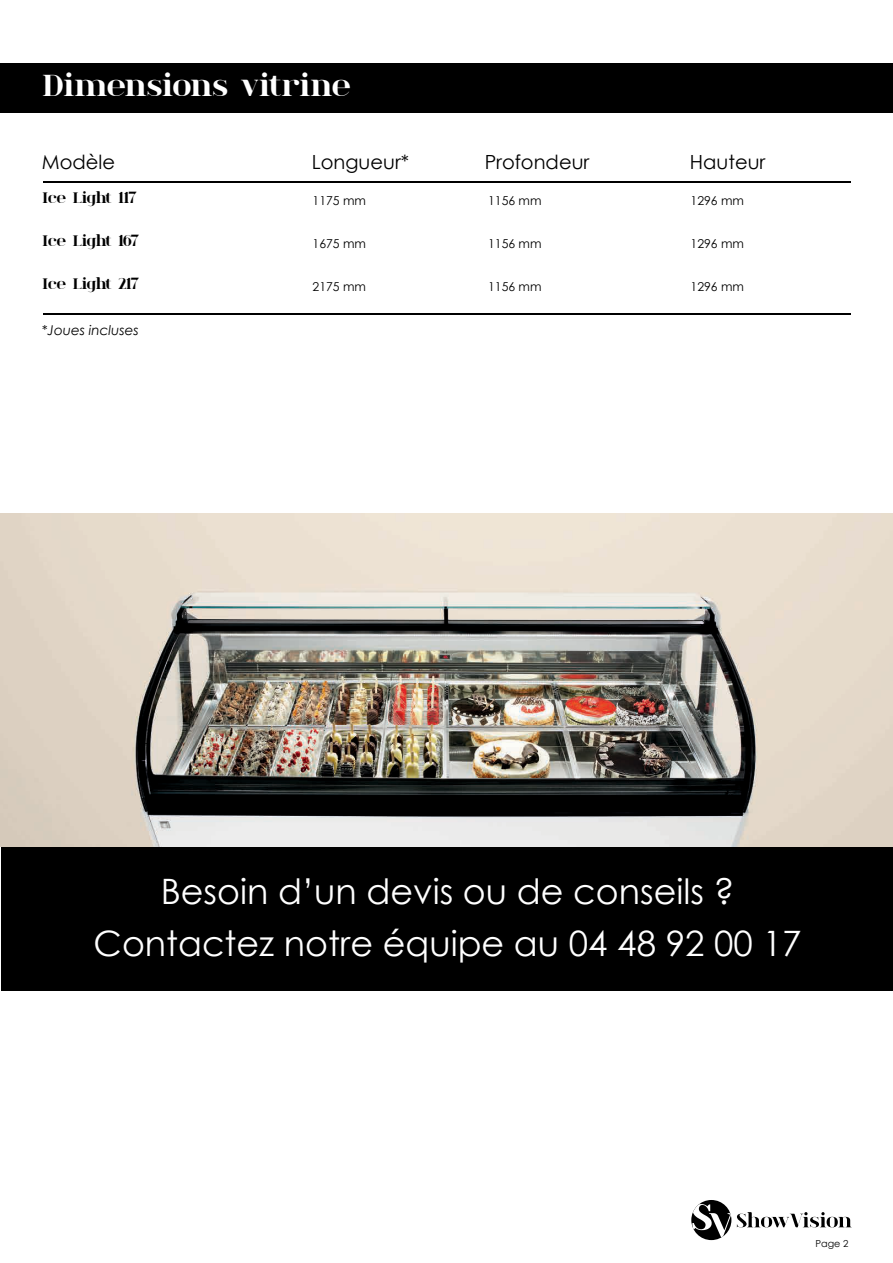
<style>
.page{position:relative;width:893px;height:1263px;background:#fff}
.page>*{position:absolute;margin:0;border:0;box-sizing:border-box;transform-origin:0 0}
.t1{font:34.95px/51.3px "Century Gothic";color:#fff;text-align:center}
.t2{font:700 31.5px "spinwerad";color:#fff}
.t3{font:19.5px "Century Gothic";color:#000}
.t4{font:700 15.75px "spinwerad";letter-spacing:-.015em;color:#000}
.t5{font:700 15.75px "spinwerad";letter-spacing:-.035em;color:#000}
.t6{font:italic 13.5px "Century Gothic";color:#000}
.t7{font:12.3px "Century Gothic";color:#000}
.t8{font:9.6px "Century Gothic";color:#000}
</style>
<div class="page">
<svg style="left:737px;top:1212px;width:114px;height:15px"></svg>
<div style="left:691px;top:1200px;width:40px;height:40px;background:#000;border-radius:50%"></div>
<svg style="left:692px;top:1204px;width:39px;height:34px"></svg>
<div style="left:0;top:63px;width:893px;height:49px;background:#000"></div>
<div style="left:1px;top:847px;width:892px;height:144px;background:#000"></div>
<hr style="left:43px;top:181px;width:808px;height:1px;background:#000">
<hr style="left:43px;top:313px;width:808px;height:2px;background:#000">
<img style="left:0;top:513px;width:893px;height:334px">
<p class="t2" style="left:43px;top:72px;width:310px">Dimensions vitrine</p>
<p class="t3" style="left:42px;top:154px;width:75px">Modèle</p>
<p class="t3" style="left:312px;top:154px;width:99px">Longueur*</p>
<p class="t3" style="left:485px;top:154px;width:106px">Profondeur</p>
<p class="t3" style="left:690px;top:154px;width:77px">Hauteur</p>
<p class="t4" style="left:43px;top:191px;width:96px">Ice Light 117</p>
<p class="t7" style="left:313px;top:196px;width:55px">1175 mm</p>
<p class="t7" style="left:488px;top:196px;width:55px">1156 mm</p>
<p class="t7" style="left:691px;top:196px;width:55px">1296 mm</p>
<p class="t5" style="left:43px;top:234px;width:98px">Ice Light 167</p>
<p class="t7" style="left:313px;top:239px;width:55px">1675 mm</p>
<p class="t7" style="left:488px;top:239px;width:55px">1156 mm</p>
<p class="t7" style="left:691px;top:239px;width:55px">1296 mm</p>
<p class="t4" style="left:43px;top:277px;width:98px">Ice Light 217</p>
<p class="t7" style="left:313px;top:281px;width:55px">2175 mm</p>
<p class="t7" style="left:488px;top:281px;width:55px">1156 mm</p>
<p class="t7" style="left:691px;top:281px;width:55px">1296 mm</p>
<p class="t6" style="left:42px;top:324px;width:98px">*Joues incluses</p>
<p class="t1" style="left:94px;top:869px;width:709px">Besoin d’un devis ou de conseils ?<br>Contactez notre équipe au 04 48 92 00 17</p>
<p class="t8" style="left:816px;top:1239px;width:34px">Page 2</p>
</div>
